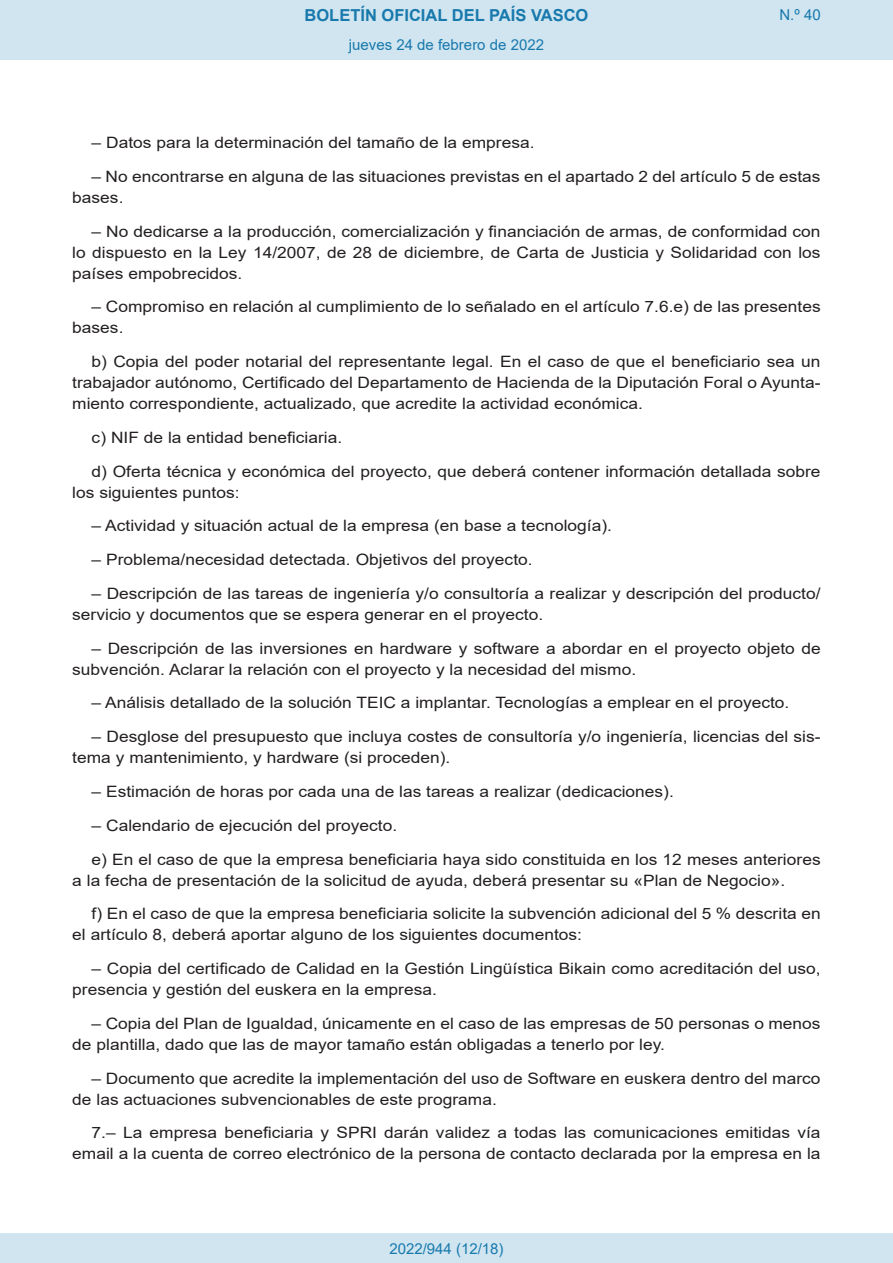
<style>
.page{position:relative;width:893px;height:1263px;background:#fff}
.page>*{position:absolute;margin:0;border:0;box-sizing:border-box;transform-origin:0 0}
.t1{font:700 16.5px "Arial";color:#1879ad}
.BOPVDetalle{font:15.6px/21px "Arial";color:#231f20;scale:1.11 1}
.Paginacion_Centro{font:15px "Arial";color:#1879ad}
</style>
<div class="page">
<div style="left:0;top:0;width:893px;height:60px;background:#d0e5f0"></div>
<div style="left:0;top:1233px;width:893px;height:30px;background:#d0e5f0"></div>
<p class="t1" style="left:305px;top:3px;width:285px">BOLETÍN OFICIAL DEL PAÍS VASCO</p>
<p class="Paginacion_Centro" style="left:349px;top:35px;width:197px">jueves 24 de febrero de 2022</p>
<p class="Paginacion_Centro" style="left:779px;top:5px;width:43px">N.º 40</p>
<p class="BOPVDetalle" style="left:92px;top:132px;width:401px">– Datos para la determinación del tamaño de la empresa.</p>
<p class="BOPVDetalle" style="left:72px;top:166px;width:676px;text-indent:19px">– No encontrarse en alguna de las situaciones previstas en el apartado 2 del artículo 5 de estas bases.</p>
<p class="BOPVDetalle" style="left:72px;top:221px;width:676px;text-align:justify;text-indent:19px">– No dedicarse a la producción, comercialización y financiación de armas, de conformidad con lo dispuesto en la Ley 14/2007, de 28 de diciembre, de Carta de Justicia y Solidaridad con los países empobrecidos.</p>
<p class="BOPVDetalle" style="left:72px;top:296px;width:676px;text-indent:19px">– Compromiso en relación al cumplimiento de lo señalado en el artículo 7.6.e) de las presentes bases.</p>
<p class="BOPVDetalle" style="left:72px;top:351px;width:676px;text-align:justify;text-indent:19px">b) Copia del poder notarial del representante legal. En el caso de que el beneficiario sea un trabajador autónomo, Certificado del Departamento de Hacienda de la Diputación Foral o Ayunta&shy;miento correspondiente, actualizado, que acredite la actividad económica.</p>
<p class="BOPVDetalle" style="left:92px;top:427px;width:227px">c) NIF de la entidad beneficiaria.</p>
<p class="BOPVDetalle" style="left:72px;top:461px;width:676px;text-indent:19px">d) Oferta técnica y económica del proyecto, que deberá contener información detallada sobre los siguientes puntos:</p>
<p class="BOPVDetalle" style="left:92px;top:515px;width:470px">– Actividad y situación actual de la empresa (en base a tecnología).</p>
<p class="BOPVDetalle" style="left:92px;top:549px;width:399px">– Problema/necesidad detectada. Objetivos del proyecto.</p>
<p class="BOPVDetalle" style="left:72px;top:583px;width:676px;text-indent:19px">– Descripción de las tareas de ingeniería y/o consultoría a realizar y descripción del producto/ servicio y documentos que se espera generar en el proyecto.</p>
<p class="BOPVDetalle" style="left:72px;top:638px;width:676px;text-indent:19px">– Descripción de las inversiones en hardware y software a abordar en el proyecto objeto de subvención. Aclarar la relación con el proyecto y la necesidad del mismo.</p>
<p class="BOPVDetalle" style="left:92px;top:692px;width:630px">– Análisis detallado de la solución TEIC a implantar. Tecnologías a emplear en el proyecto.</p>
<p class="BOPVDetalle" style="left:72px;top:726px;width:676px;text-indent:19px">– Desglose del presupuesto que incluya costes de consultoría y/o ingeniería, licencias del sis&shy;tema y mantenimiento, y hardware (si proceden).</p>
<p class="BOPVDetalle" style="left:92px;top:781px;width:526px">– Estimación de horas por cada una de las tareas a realizar (dedicaciones).</p>
<p class="BOPVDetalle" style="left:92px;top:815px;width:277px">– Calendario de ejecución del proyecto.</p>
<p class="BOPVDetalle" style="left:72px;top:848px;width:676px;text-indent:19px">e) En el caso de que la empresa beneficiaria haya sido constituida en los 12 meses anteriores a la fecha de presentación de la solicitud de ayuda, deberá presentar su «Plan de Negocio».</p>
<p class="BOPVDetalle" style="left:72px;top:903px;width:676px;text-indent:19px">f) En el caso de que la empresa beneficiaria solicite la subvención adicional del 5 % descrita en el artículo 8, deberá aportar alguno de los siguientes documentos:</p>
<p class="BOPVDetalle" style="left:72px;top:958px;width:676px;text-indent:19px">– Copia del certificado de Calidad en la Gestión Lingüística Bikain como acreditación del uso, presencia y gestión del euskera en la empresa.</p>
<p class="BOPVDetalle" style="left:72px;top:1013px;width:676px;text-indent:19px">– Copia del Plan de Igualdad, únicamente en el caso de las empresas de 50 personas o menos de plantilla, dado que las de mayor tamaño están obligadas a tenerlo por ley.</p>
<p class="BOPVDetalle" style="left:72px;top:1067px;width:676px;text-indent:19px">– Documento que acredite la implementación del uso de Software en euskera dentro del marco de las actuaciones subvencionables de este programa.</p>
<p class="BOPVDetalle" style="left:72px;top:1122px;width:676px;text-align:right">7.– La empresa beneficiaria y SPRI darán validez a todas las comunicaciones emitidas vía email a la cuenta de correo electrónico de la persona de contacto declarada por la empresa en la</p>
<p class="Paginacion_Centro" style="left:389px;top:1238px;width:116px">2022/944 (12/18)</p>
</div>
